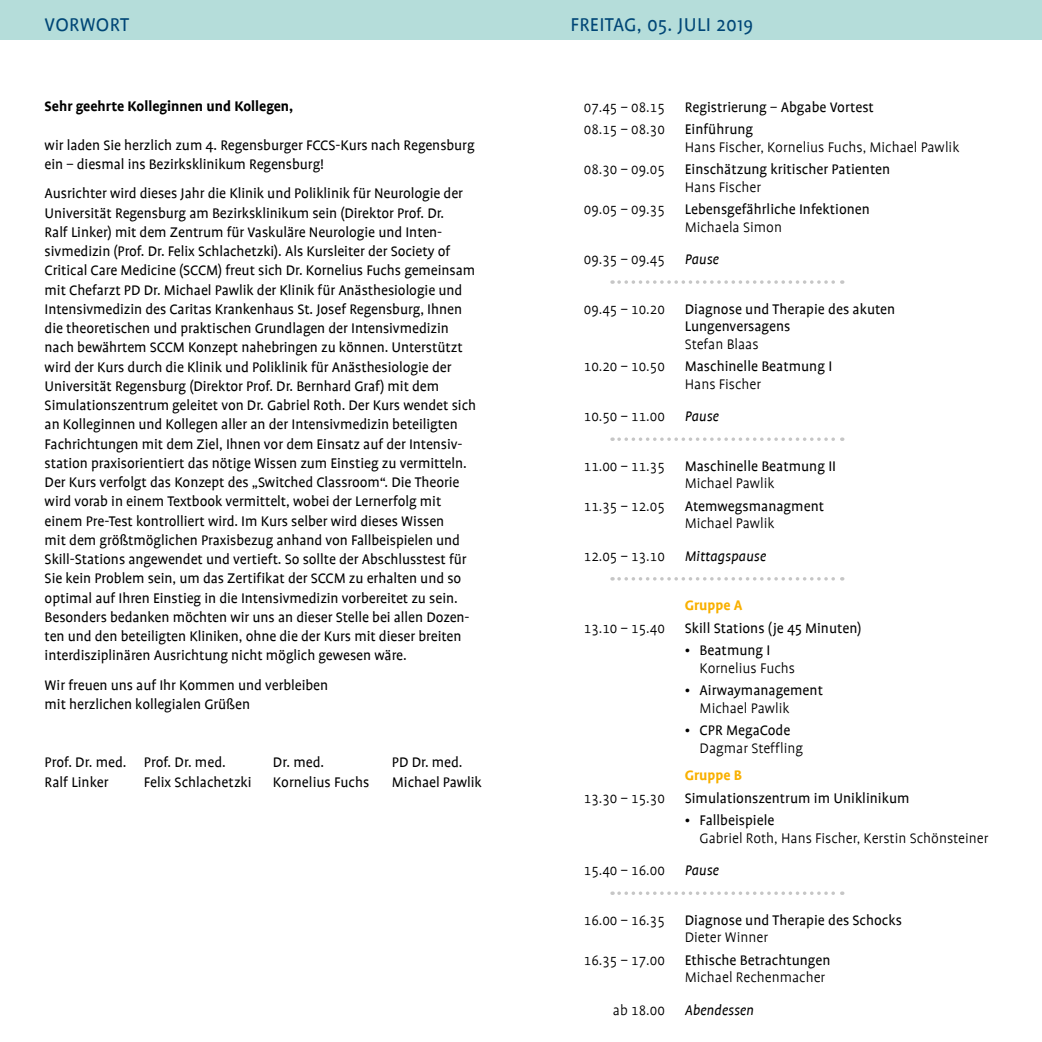
<style>
.page{position:relative;width:1042px;height:1042px;background:#fff}
.page>*{position:absolute;margin:0;border:0;box-sizing:border-box;transform-origin:0 0}
.Head_blauer_Kasten{font:21px "Profile";letter-spacing:.015em;color:#004676}
.Programm_2014{font:15.75px/19.2px "Profile";letter-spacing:-.005em;color:#000}
.Programm_Referent{font:300 15.75px "Profile";color:#000}
.Programm_2014-2{font:300 15.75px "Profile SC";color:#000}
.Pause_Linie{font:300 15.75px "Profile SC";color:#000}
.t1{font:700 15.75px "Profile";color:#000}
.Pause_Linie-2{font:italic 15.75px "Profile";color:#000}
.Programm_Überschrif{font:700 15.75px "Profile";color:#f9b000}
.Pause_Abstand{font:italic 15.75px "Profile";color:#000}
.Pause_Abstand-2{font:300 15.75px "Profile SC";color:#000}
.s1{font-family:"Profile"}
</style>
<div class="page">
<div style="left:0;top:0;width:1042px;height:40px;background:#b5ddda"></div>
<svg style="left:619px;top:280px;width:224px;height:4px"></svg>
<svg style="left:619px;top:437px;width:224px;height:4px"></svg>
<svg style="left:619px;top:577px;width:224px;height:3px"></svg>
<svg style="left:619px;top:891px;width:224px;height:4px"></svg>
<p class="Head_blauer_Kasten" style="left:45px;top:14px;width:86px">VORWORT</p>
<p class="t1" style="left:45px;top:98px;width:250px">Sehr geehrte Kolleginnen und Kollegen,</p>
<p class="Programm_2014" style="left:45px;top:136px;width:432px">wir laden Sie herzlich zum 4. Regensburger FCCS-Kurs nach Regensburg ein – diesmal ins Bezirksklinikum Regensburg!</p>
<p class="Programm_2014" style="left:45px;top:184px;width:433px">Ausrichter wird dieses Jahr die Klinik und Poliklinik für Neurologie der Universität Regensburg am Bezirksklinikum sein (Direktor Prof. Dr.<br>Ralf Linker) mit dem Zentrum für Vaskuläre Neurologie und Inten&shy;sivmedizin (Prof. Dr. Felix Schlachetzki). Als Kursleiter der Society of Critical Care Medicine (SCCM) freut sich Dr. Kornelius Fuchs gemeinsam mit Chefarzt PD Dr. Michael Pawlik der Klinik für Anästhesiologie und Intensivmedizin des Caritas Krankenhaus St. Josef Regensburg, Ihnen die theoretischen und praktischen Grundlagen der Intensivmedizin nach bewährtem SCCM Konzept nahebringen zu können. Unterstützt wird der Kurs durch die Klinik und Poliklinik für Anästhesiologie der Universität Regensburg (Direktor Prof. Dr. Bernhard Graf) mit dem Simulationszentrum geleitet von Dr. Gabriel Roth. Der Kurs wendet sich an Kolleginnen und Kollegen aller an der Intensivmedizin beteiligten Fachrichtungen mit dem Ziel, Ihnen vor dem Einsatz auf der Intensiv&shy;station praxisorientiert das nötige Wissen zum Einstieg zu vermitteln.<br>Der Kurs verfolgt das Konzept des „Switched Classroom“. Die Theorie wird vorab in einem Textbook vermittelt, wobei der Lernerfolg mit einem Pre-Test kontrolliert wird. Im Kurs selber wird dieses Wissen<br>mit dem größtmöglichen Praxisbezug anhand von Fallbeispielen und Skill-Stations angewendet und vertieft. So sollte der Abschlusstest für Sie kein Problem sein, um das Zertifikat der SCCM zu erhalten und so optimal auf Ihren Einstieg in die Intensivmedizin vorbereitet zu sein.<br>Besonders bedanken möchten wir uns an dieser Stelle bei allen Dozen&shy;ten und den beteiligten Kliniken, ohne die der Kurs mit dieser breiten interdisziplinären Ausrichtung nicht möglich gewesen wäre.</p>
<p class="Programm_2014" style="left:45px;top:675px;width:285px">Wir freuen uns auf Ihr Kommen und verbleiben mit herzlichen kollegialen Grüßen</p>
<p class="Programm_2014" style="left:45px;top:753px;width:83px">Prof. Dr. med.<br>Ralf Linker</p>
<p class="Programm_2014" style="left:144px;top:753px;width:109px">Prof. Dr. med.<br>Felix Schlachetzki</p>
<p class="Programm_2014" style="left:273px;top:753px;width:98px">Dr. med.<br>Kornelius Fuchs</p>
<p class="Programm_2014" style="left:392px;top:753px;width:91px">PD Dr. med.<br>Michael Pawlik</p>
<p class="Head_blauer_Kasten" style="left:570px;top:14px;width:184px">FREITAG, 05. JULI 2019</p>
<p class="Programm_2014-2" style="left:584px;top:99px;width:83px">07.45 – 08.15</p>
<p class="Programm_2014" style="left:685px;top:97px;width:191px">Registrierung – Abgabe Vortest</p>
<p class="Programm_2014-2" style="left:584px;top:121px;width:83px">08.15 – 08.30</p>
<p class="Programm_2014" style="left:685px;top:120px;width:70px">Einführung</p>
<p class="Programm_Referent" style="left:685px;top:139px;width:276px">Hans Fischer, Kornelius Fuchs, Michael Pawlik</p>
<p class="Programm_2014-2" style="left:584px;top:161px;width:83px">08.30 – 09.05</p>
<p class="Programm_2014" style="left:685px;top:160px;width:207px">Einschätzung kritischer Patienten</p>
<p class="Programm_Referent" style="left:685px;top:179px;width:78px">Hans Fischer</p>
<p class="Programm_2014-2" style="left:584px;top:201px;width:83px">09.05 – 09.35</p>
<p class="Programm_2014" style="left:685px;top:200px;width:187px">Lebensgefährliche Infektionen</p>
<p class="Programm_Referent" style="left:685px;top:219px;width:99px">Michaela Simon</p>
<p class="Pause_Linie" style="left:584px;top:251px;width:83px">09.35 – 09.45</p>
<p class="Pause_Linie-2" style="left:685px;top:251px;width:36px">Pause</p>
<p class="Programm_2014-2" style="left:584px;top:301px;width:83px">09.45 – 10.20</p>
<p class="Programm_2014" style="left:685px;top:300px;width:212px;line-height:17.5px">Diagnose und Therapie des akuten<br>Lungenversagens</p>
<p class="Programm_Referent" style="left:685px;top:336px;width:75px">Stefan Blaas</p>
<p class="Programm_2014-2" style="left:584px;top:358px;width:83px">10.20 – 10.50</p>
<p class="Programm_2014" style="left:685px;top:357px;width:149px">Maschinelle Beatmung I</p>
<p class="Programm_Referent" style="left:685px;top:376px;width:78px">Hans Fischer</p>
<p class="Pause_Linie" style="left:584px;top:408px;width:83px">10.50 – 11.00</p>
<p class="Pause_Linie-2" style="left:685px;top:408px;width:36px">Pause</p>
<p class="Programm_2014-2" style="left:584px;top:458px;width:83px">11.00 – 11.35</p>
<p class="Programm_2014" style="left:685px;top:456px;width:153px">Maschinelle Beatmung II</p>
<p class="Programm_Referent" style="left:685px;top:475px;width:91px">Michael Pawlik</p>
<p class="Programm_2014-2" style="left:584px;top:498px;width:83px">11.35 – 12.05</p>
<p class="Programm_2014" style="left:685px;top:496px;width:141px">Atemwegsmanagment</p>
<p class="Programm_Referent" style="left:685px;top:515px;width:91px">Michael Pawlik</p>
<p class="Pause_Linie" style="left:584px;top:548px;width:83px">12.05 – 13.10</p>
<p class="Pause_Linie-2" style="left:685px;top:548px;width:83px">Mittagspause</p>
<p class="Programm_Überschrif" style="left:685px;top:597px;width:59px">Gruppe A</p>
<p class="Programm_2014-2" style="left:584px;top:620px;width:83px">13.10 – 15.40</p>
<p class="Programm_2014" style="left:685px;top:618px;width:178px">Skill Stations (je 45 Minuten)</p>
<p class="Programm_2014" style="left:685px;top:641px;width:87px">• Beatmung I</p>
<p class="Programm_Referent" style="left:699px;top:660px;width:97px">Kornelius Fuchs</p>
<p class="Programm_2014" style="left:685px;top:681px;width:140px">• Airwaymanagement</p>
<p class="Programm_Referent" style="left:699px;top:700px;width:91px">Michael Pawlik</p>
<p class="Programm_2014" style="left:685px;top:721px;width:107px">• CPR MegaCode</p>
<p class="Programm_Referent" style="left:699px;top:740px;width:105px">Dagmar Steffling</p>
<p class="Programm_Überschrif" style="left:685px;top:767px;width:59px">Gruppe B</p>
<p class="Programm_2014-2" style="left:584px;top:790px;width:83px">13.30 – 15.30</p>
<p class="Programm_2014" style="left:685px;top:788px;width:226px">Simulationszentrum im Uniklinikum</p>
<p class="Programm_2014" style="left:685px;top:811px;width:91px">• Fallbeispiele</p>
<p class="Programm_Referent" style="left:699px;top:830px;width:290px">Gabriel Roth, Hans Fischer, Kerstin Schönsteiner</p>
<p class="Pause_Linie" style="left:584px;top:862px;width:83px">15.40 – 16.00</p>
<p class="Pause_Linie-2" style="left:685px;top:862px;width:36px">Pause</p>
<p class="Programm_2014-2" style="left:584px;top:912px;width:83px">16.00 – 16.35</p>
<p class="Programm_2014" style="left:685px;top:910px;width:219px">Diagnose und Therapie des Schocks</p>
<p class="Programm_Referent" style="left:685px;top:929px;width:85px">Dieter Winner</p>
<p class="Programm_2014-2" style="left:584px;top:952px;width:83px">16.35 – 17.00</p>
<p class="Programm_2014" style="left:685px;top:950px;width:147px">Ethische Betrachtungen</p>
<p class="Programm_Referent" style="left:685px;top:969px;width:142px">Michael Rechenmacher</p>
<p class="Pause_Abstand-2" style="left:613px;top:1002px;width:53px"><span class="s1">ab</span> 18.00</p>
<p class="Pause_Abstand" style="left:685px;top:1002px;width:71px">Abendessen</p>
</div>
